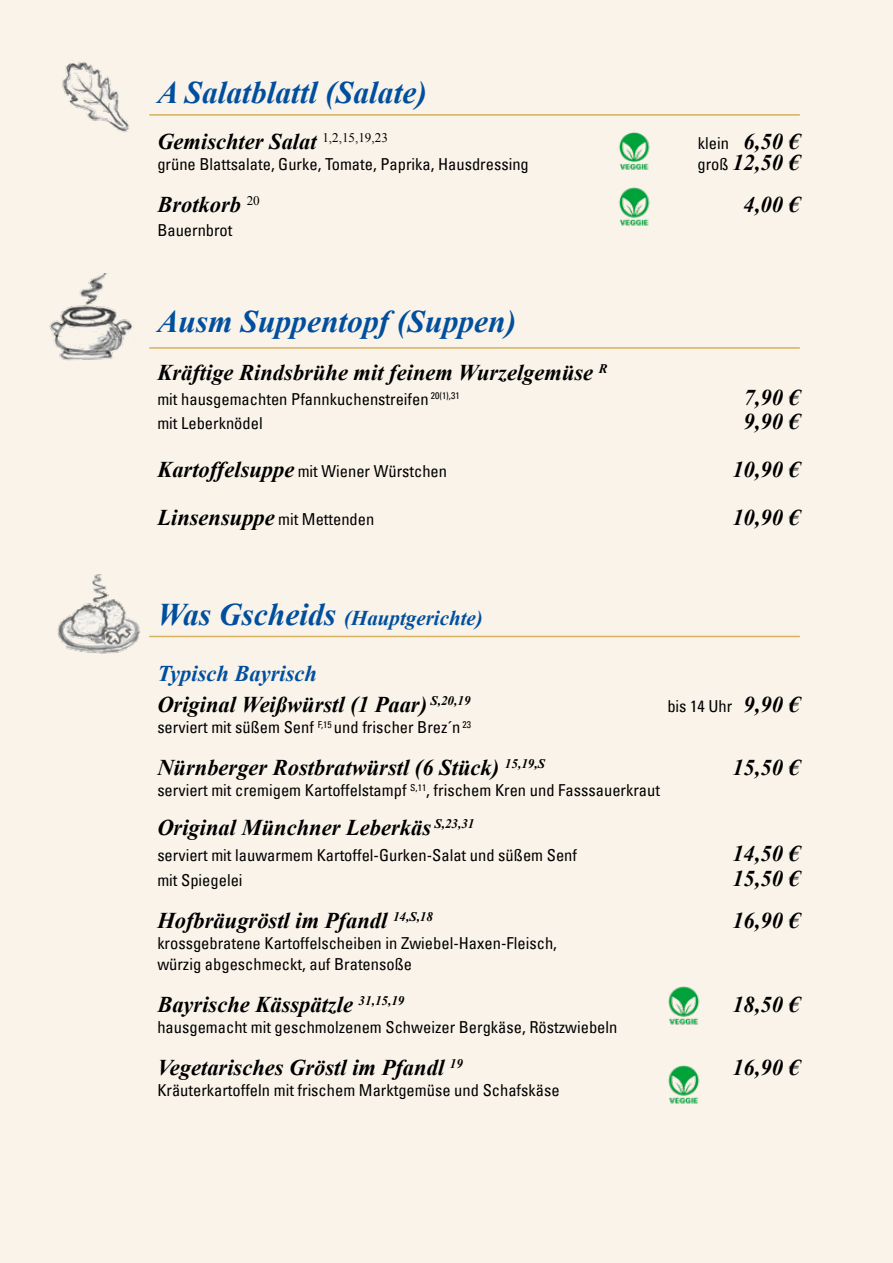
<style>
.page{position:relative;width:893px;height:1263px;background:#f9f3e9}
.page>*{position:absolute;margin:0;border:0;box-sizing:border-box;transform-origin:0 0}
.t1{font:italic 700 31.5px "Times New Roman";color:#004f9f}
.t2{font:italic 700 22.5px/31.5px "Times New Roman";color:#000}
.t3{font:italic 700 21px "Times New Roman";color:#004f9f}
.t4{font:condensed 16.5px/21px "Univers";color:#000}
.s1{font-family:"Times New Roman";font-weight:700;font-style:italic;font-stretch:normal;font-size:22.5px}
.s2{font-family:"Univers";font-weight:400;font-style:normal;font-stretch:condensed;font-size:16.5px}
.s3{font-size:31.5px}
.s4{color:#004f9f}
</style>
<div class="page">
<hr style="left:149px;top:114px;width:651px;height:2px;background:#d6b160">
<img style="left:62px;top:61px;width:106px;height:71px">
<hr style="left:149px;top:347px;width:651px;height:2px;background:#d6b160">
<hr style="left:149px;top:636px;width:651px;height:1px;background:#d6b160">
<img style="left:49px;top:274px;width:103px;height:87px">
<img style="left:57px;top:574px;width:107px;height:80px">
<img style="left:619px;top:132px;width:31px;height:94px">
<img style="left:668px;top:986px;width:32px;height:39px">
<img style="left:668px;top:1065px;width:32px;height:39px">
<h1 class="t1" style="left:157px;top:70px;width:271px">A Salatblattl (Salate)</h1>
<h2 class="t2" style="left:157px;top:126px;width:232px">Gemischter Salat <sup>1,2,15,19,23</sup></h2>
<p class="t4" style="left:698px;top:135px;width:104px">klein <span class="s1">6,50 €</span></p>
<p class="t4" style="left:157px;top:156px;width:373px">grüne Blattsalate, Gurke, Tomate, Paprika, Hausdressing</p>
<h2 class="t2" style="left:697px;top:147px;width:104px"><span class="s2">groß</span> 12,50 €</h2>
<h2 class="t2" style="left:157px;top:189px;width:104px">Brotkorb <sup>20</sup></h2>
<h2 class="t2" style="left:744px;top:189px;width:58px">4,00 €</h2>
<p class="t4" style="left:157px;top:222px;width:77px">Bauernbrot</p>
<h1 class="t1" style="left:157px;top:300px;width:360px">Ausm Suppentopf (Suppen)</h1>
<h2 class="t2" style="left:157px;top:357px;width:452px">Kräftige Rindsbrühe mit feinem Wurzelgemüse <sup>R</sup></h2>
<p class="t4" style="left:157px;top:390px;width:304px">mit hausgemachten Pfannkuchenstreifen <sup>20(1),31</sup></p>
<h2 class="t2" style="left:744px;top:381px;width:58px">7,90 €</h2>
<p class="t4" style="left:157px;top:414px;width:107px">mit Leberknödel</p>
<h2 class="t2" style="left:744px;top:405px;width:58px">9,90 €</h2>
<p class="t4" style="left:157px;top:462px;width:291px"><span class="s1">Kartoffelsuppe</span> mit Wiener Würstchen</p>
<h2 class="t2" style="left:732px;top:453px;width:69px">10,90 €</h2>
<p class="t4" style="left:157px;top:510px;width:219px"><span class="s1">Linsensuppe</span> mit Mettenden</p>
<h2 class="t2" style="left:732px;top:501px;width:69px">10,90 €</h2>
<p class="t3" style="left:157px;top:603px;width:327px"><span class="s3">Was Gscheids</span> (Hauptgerichte)</p>
<h2 class="t2" style="left:157px;top:657px;width:315px"><span class="s4">Typisch Bayrisch<br></span>Original Weißwürstl (1 Paar) <sup>S,20,19</sup></h2>
<p class="t4" style="left:667px;top:697px;width:134px">bis 14 Uhr <span class="s1">9,90 €</span></p>
<p class="t4" style="left:157px;top:718px;width:315px">serviert mit süßem Senf <sup>F,15</sup> und frischer Brez´n <sup>23</sup></p>
<h2 class="t2" style="left:157px;top:751px;width:389px">Nürnberger Rostbratwürstl (6 Stück) <sup>15,19,S</sup></h2>
<h2 class="t2" style="left:732px;top:751px;width:69px">15,50 €</h2>
<p class="t4" style="left:157px;top:781px;width:504px">serviert mit cremigem Kartoffelstampf <sup>S,11</sup>, frischem Kren und Fasssauerkraut</p>
<h2 class="t2" style="left:157px;top:811px;width:319px">Original Münchner Leberkäs <sup>S,23,31</sup></h2>
<p class="t4" style="left:157px;top:846px;width:421px">serviert mit lauwarmem Kartoffel-Gurken-Salat und süßem Senf</p>
<h2 class="t2" style="left:732px;top:837px;width:69px">14,50 €</h2>
<p class="t4" style="left:157px;top:871px;width:87px">mit Spiegelei</p>
<h2 class="t2" style="left:732px;top:862px;width:69px">15,50 €</h2>
<h2 class="t2" style="left:157px;top:904px;width:277px">Hofbräugröstl im Pfandl <sup>14,S,18</sup></h2>
<h2 class="t2" style="left:732px;top:904px;width:69px">16,90 €</h2>
<p class="t4" style="left:157px;top:934px;width:401px">krossgebratene Kartoffelscheiben in Zwiebel-Haxen-Fleisch, würzig abgeschmeckt, auf Bratensoße</p>
<h2 class="t2" style="left:157px;top:988px;width:249px">Bayrische Kässpätzle <sup>31,15,19</sup></h2>
<h2 class="t2" style="left:732px;top:988px;width:69px">18,50 €</h2>
<p class="t4" style="left:157px;top:1018px;width:462px">hausgemacht mit geschmolzenem Schweizer Bergkäse, Röstzwiebeln</p>
<h2 class="t2" style="left:157px;top:1051px;width:307px">Vegetarisches Gröstl im Pfandl <sup>19</sup></h2>
<h2 class="t2" style="left:732px;top:1051px;width:69px">16,90 €</h2>
<p class="t4" style="left:157px;top:1081px;width:404px">Kräuterkartoffeln mit frischem Marktgemüse und Schafskäse</p>
</div>
